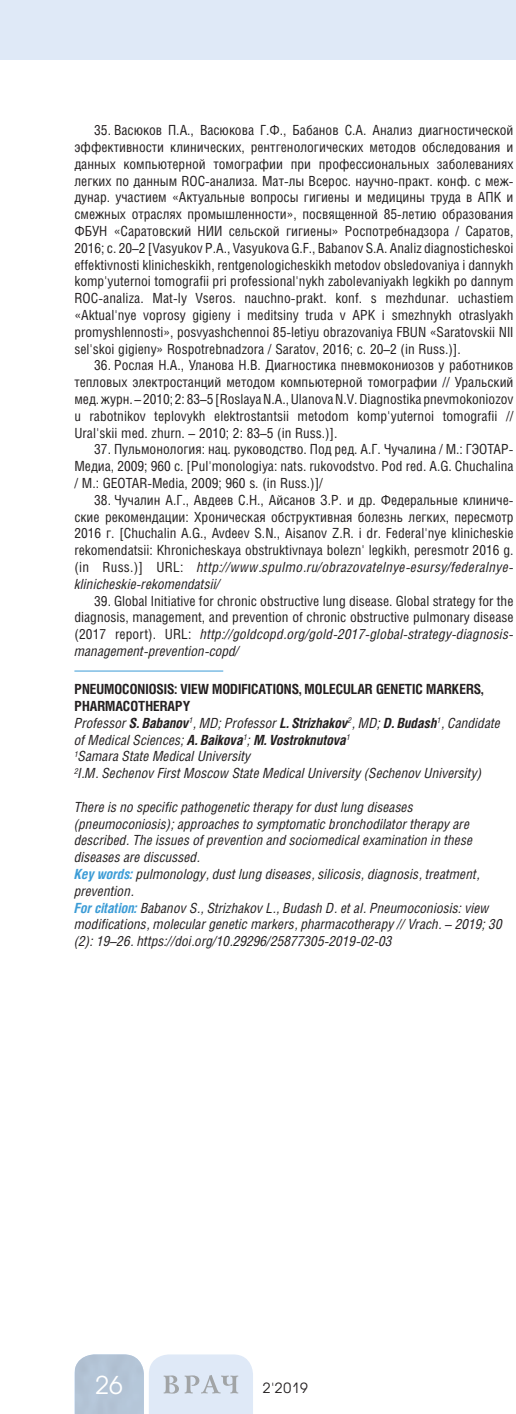
<style>
.page{position:relative;width:516px;height:1414px;background:#fff}
.page>*{position:absolute;margin:0;border:0;box-sizing:border-box;transform-origin:0 0}
.t1{font:24.5px "Avant Garde Gothic C";color:#fff}
.t2{font:14px/16.8px "Helios Cond";color:#231f20;text-align:justify}
.t3{font:italic 14px/16.8px "Helios Cond";color:#231f20}
.t4{font:14px "Avant Garde Gothic C";color:#231f20}
.s1{font-style:italic}
.s2{font-weight:700;font-style:normal}
.s3{font-weight:700}
.s4{font-weight:700;color:#3c9cd6}
</style>
<div class="page">
<div style="left:0;top:0;width:516px;height:60px;background:#dfe9f7"></div>
<svg style="left:74px;top:1354px;width:179px;height:60px;background:#ced9e7"></svg>
<hr style="left:74px;top:671px;width:149px;height:1px;background:#3c9cd6">
<p class="t2" style="left:74px;top:123px;width:441px;text-indent:20px">35. Васюков П.А., Васюкова Г.Ф., Бабанов С.А. Анализ диагностической эффективности клинических, рентгенологических методов обследования и данных компьютерной томографии при профессиональных заболеваниях легких по данным ROC-анализа. Мат-лы Всерос. научно-практ. конф. с меж&shy;дунар. участием «Актуальные вопросы гигиены и медицины труда в АПК и смежных отраслях промышленности», посвященной 85-летию образования ФБУН «Саратовский НИИ сельской гигиены» Роспотребнадзора / Саратов, 2016; c. 20–2 [Vasyukov P.A., Vasyukova G.F., Babanov S.A. Analiz diagnosticheskoi effektivnosti klinicheskikh, rentgenologicheskikh metodov obsledovaniya i dannykh komp'yuternoi tomografii pri professional'nykh zabolevaniyakh legkikh po dannym ROC-analiza. Mat-ly Vseros. nauchno-prakt. konf. s mezhdunar. uchastiem «Aktual'nye voprosy gigieny i meditsiny truda v APK i smezhnykh otraslyakh promyshlennosti», posvyashchennoi 85-letiyu obrazovaniya FBUN «Saratovskii NII sel'skoi gigieny» Rospotrebnadzora / Saratov, 2016; c. 20–2 (in Russ.)].</p>
<p class="t2" style="left:74px;top:358px;width:441px;text-indent:20px">36. Рослая Н.А., Уланова Н.В. Диагностика пневмокониозов у работников тепловых электростанций методом компьютерной томографии // Уральский мед. журн. – 2010; 2: 83–5 [Roslaya N.A., Ulanova N.V. Diagnostika pnevmokoniozov u rabotnikov teplovykh elektrostantsii metodom komp'yuternoi tomografii // Ural'skii med. zhurn. – 2010; 2: 83–5 (in Russ.)].</p>
<p class="t2" style="left:74px;top:442px;width:441px;text-indent:20px">37. Пульмонология: нац. руководство. Под ред. А.Г. Чучалина / М.: ГЭОТАР-Медиа, 2009; 960 с. [Pul'monologiya: nats. rukovodstvo. Pod red. A.G. Chuchalina / M.: GEOTAR-Media, 2009; 960 s. (in Russ.)]/</p>
<p class="t2" style="left:74px;top:493px;width:441px;text-indent:20px">38. Чучалин А.Г., Авдеев С.Н., Айсанов З.Р. и др. Федеральные клиниче&shy;ские рекомендации: Хроническая обструктивная болезнь легких, пересмотр 2016 г. [Chuchalin A.G., Avdeev S.N., Aisanov Z.R. i dr. Federal'nye klinicheskie rekomendatsii: Khronicheskaya obstruktivnaya bolezn' legkikh, peresmotr 2016 g. (in Russ.)] URL: <span class="s1">http://www.spulmo.ru/obrazovatelnye-esursy/federalnye&shy;klinicheskie-rekomendatsii/</span></p>
<p class="t2" style="left:74px;top:594px;width:441px;text-indent:20px">39. Global Initiative for chronic obstructive lung disease. Global strategy for the diagnosis, management, and prevention of chronic obstructive pulmonary disease (2017 report). URL: <span class="s1">http://goldcopd.org/gold-2017-global-strategy-diagnosis&shy;management-prevention-copd/</span></p>
<p class="t3" style="left:74px;top:682px;width:428px"><span class="s2">PNEUMOCONIOSIS: VIEW MODIFICATIONS, MOLECULAR GENETIC MARKERS, PHARMACOTHERAPY<br></span>Professor <span class="s3">S. Babanov</span><sup>1</sup>, MD; Professor <span class="s3">L. Strizhakov</span><sup>2</sup>, MD; <span class="s3">D. Budash</span><sup>1</sup>, Candidate of Medical Sciences; <span class="s3">A. Baikova</span><sup>1</sup>; <span class="s3">M. Vostroknutova</span><sup>1<br>1</sup>Samara State Medical University<br><sup>2</sup>I.M. Sechenov First Moscow State Medical University (Sechenov University)</p>
<p class="t3" style="left:74px;top:800px;width:429px">There is no specific pathogenetic therapy for dust lung diseases (pneumoconiosis); approaches to symptomatic bronchodilator therapy are described. The issues of prevention and sociomedical examination in these diseases are discussed.<br><span class="s4">Key words:</span> pulmonology, dust lung diseases, silicosis, diagnosis, treatment, prevention.<br><span class="s4">For citation:</span> Babanov S., Strizhakov L., Budash D. et al. Pneumoconiosis: view modifications, molecular genetic markers, pharmacotherapy // Vrach. – 2019; 30 (2): 19–26. https://doi.org/10.29296/25877305-2019-02-03</p>
<h1 class="t1" style="left:96px;top:1373px;width:29px">26</h1>
<p class="t4" style="left:263px;top:1381px;width:47px">2'2019</p>
</div>
